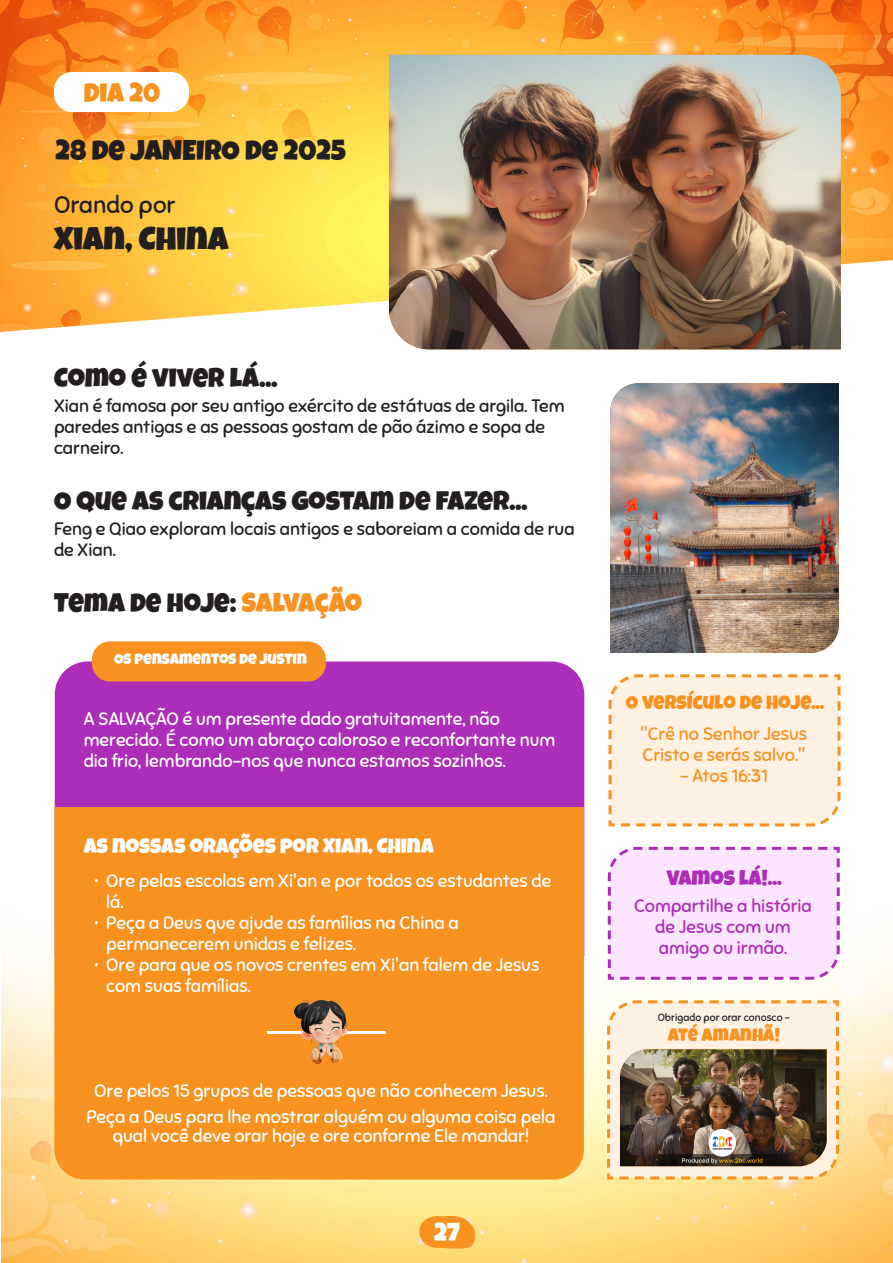
<style>
.page{position:relative;width:893px;height:1263px;background:#fff}
.page>*{position:absolute;margin:0;border:0;box-sizing:border-box;transform-origin:0 0}
.City_Name{font:33px "Luckiest Guy";color:#231f20}
.Date{font:28.5px "Luckiest Guy";color:#231f20}
.Header_3{font:27px "Luckiest Guy";color:#231f20}
.Header_3-2{font:27px "Luckiest Guy";color:#f79220}
.t1{font:25.5px "Luckiest Guy";color:#fff}
.Praying_for{font:24px "Sniglet";color:#231f20}
.Justin_s_thoughts{font:21px "Luckiest Guy";color:#fff}
.Today_s_Verse{font:21px "Luckiest Guy";color:#ac2db7}
.Today_s_Verse-2{font:19.5px "Luckiest Guy";color:#f79220}
.t2{font:18px/21px "Sniglet";color:#fff}
.t3{font:18px/21px "Sniglet";color:#231f20}
.Bible_Verse_2{font:18px/21px "Sniglet";color:#f79220}
.Bible_Verse_2-2{font:18px/21px "Sniglet";color:#ac2db7;text-align:center}
.Today_s_Verse-3{font:18px "Luckiest Guy";color:#f79220}
.Justin_s_thoughts-2{font:15px "Luckiest Guy";color:#fff}
.Bible_Verse_2-3{font:10.5px "Sniglet";color:#231f20}
.s1{color:#f79220}
</style>
<div class="page">
<img style="left:2px;top:739px;width:891px;height:524px">
<svg style="left:416px;top:1214px;width:60px;height:36px;background:#f8a83d"></svg>
<img style="left:0;top:0;width:893px;height:332px">
<div style="left:55px;top:661px;width:529px;height:146px;background:#ac2db7"></div>
<img style="left:389px;top:55px;width:452px;height:294px">
<div style="left:54px;top:72px;width:135px;height:40px;background:#fff;border-radius:18px"></div>
<div style="left:92px;top:641px;width:234px;height:40px;background:#f79220;border-radius:18px"></div>
<div style="left:54px;top:807px;width:530px;height:372px;background:#f79220"></div>
<hr style="left:267px;top:1031px;width:118px;height:2px;background:#fff">
<img style="left:294px;top:1000px;width:53px;height:64px">
<img style="left:610px;top:383px;width:229px;height:270px">
<svg style="left:607px;top:674px;width:235px;height:154px;background:#feeedc"></svg>
<svg style="left:606px;top:845px;width:235px;height:136px;background:#f8dffb"></svg>
<svg style="left:606px;top:999px;width:234px;height:182px;background:#fde8ce"></svg>
<img style="left:620px;top:1049px;width:207px;height:117px">
<p class="Header_3-2" style="left:84px;top:75px;width:78px">DIA 20</p>
<p class="Date" style="left:56px;top:132px;width:292px">28 DE JANEIRO DE 2025</p>
<p class="Praying_for" style="left:54px;top:191px;width:123px">Orando por</p>
<p class="City_Name" style="left:54px;top:217px;width:176px">XIAN, CHINA</p>
<p class="Header_3" style="left:54px;top:360px;width:225px">COMO É VIVER LÁ...</p>
<p class="t3" style="left:54px;top:396px;width:512px">Xian é famosa por seu antigo exército de estátuas de argila. Tem paredes antigas e as pessoas gostam de pão ázimo e sopa de carneiro.</p>
<p class="Header_3" style="left:54px;top:483px;width:475px">O QUE AS CRIANÇAS GOSTAM DE FAZER...</p>
<p class="t3" style="left:54px;top:519px;width:522px">Feng e Qiao exploram locais antigos e saboreiam a comida de rua de Xian.</p>
<p class="Header_3" style="left:54px;top:585px;width:310px">TEMA DE HOJE: <span class="s1">SALVAÇÃO</span></p>
<p class="Justin_s_thoughts-2" style="left:114px;top:648px;width:194px">OS PENSAMENTOS DE JUSTIN</p>
<p class="t2" style="left:84px;top:708px;width:473px">A SALVAÇÃO é um presente dado gratuitamente, não merecido. É como um abraço caloroso e reconfortante num dia frio, lembrando-nos que nunca estamos sozinhos.</p>
<p class="Justin_s_thoughts" style="left:84px;top:832px;width:352px">AS NOSSAS ORAÇÕES POR XIAN, CHINA</p>
<p class="t2" style="left:106px;top:870px;width:447px;text-indent:-12px">• Ore pelas escolas em Xi'an e por todos os estudantes de lá.</p>
<p class="t2" style="left:106px;top:912px;width:354px;text-indent:-12px">• Peça a Deus que ajude as famílias na China a permanecerem unidas e felizes.</p>
<p class="t2" style="left:106px;top:954px;width:435px;text-indent:-12px">• Ore para que os novos crentes em Xi'an falem de Jesus com suas famílias.</p>
<p class="t2" style="left:86px;top:1078px;width:471px;line-height:25.5px;text-align:center">Ore pelos 15 grupos de pessoas que não conhecem Jesus.<br>Peça a Deus para lhe mostrar alguém ou alguma coisa pela</p>
<p class="t2" style="left:113px;top:1125px;width:418px">qual você deve orar hoje e ore conforme Ele mandar!</p>
<h3 class="t1" style="left:434px;top:1215px;width:27px">27</h3>
<p class="Today_s_Verse-2" style="left:626px;top:690px;width:200px">O VERSÍCULO DE HOJE...</p>
<p class="Bible_Verse_2" style="left:641px;top:723px;width:168px">"Crê no Senhor Jesus<br>Cristo e serás salvo."</p>
<p class="Bible_Verse_2" style="left:680px;top:765px;width:89px">- Atos 16:31</p>
<p class="Today_s_Verse" style="left:667px;top:863px;width:117px">VAMOS LÁ!...</p>
<p class="Bible_Verse_2-2" style="left:634px;top:896px;width:179px">Compartilhe a história de Jesus com um amigo ou irmão.</p>
<p class="Bible_Verse_2-3" style="left:658px;top:1010px;width:134px">Obrigado por orar conosco -</p>
<p class="Today_s_Verse-3" style="left:668px;top:1022px;width:113px">ATÉ AMANHÃ!</p>
</div>
